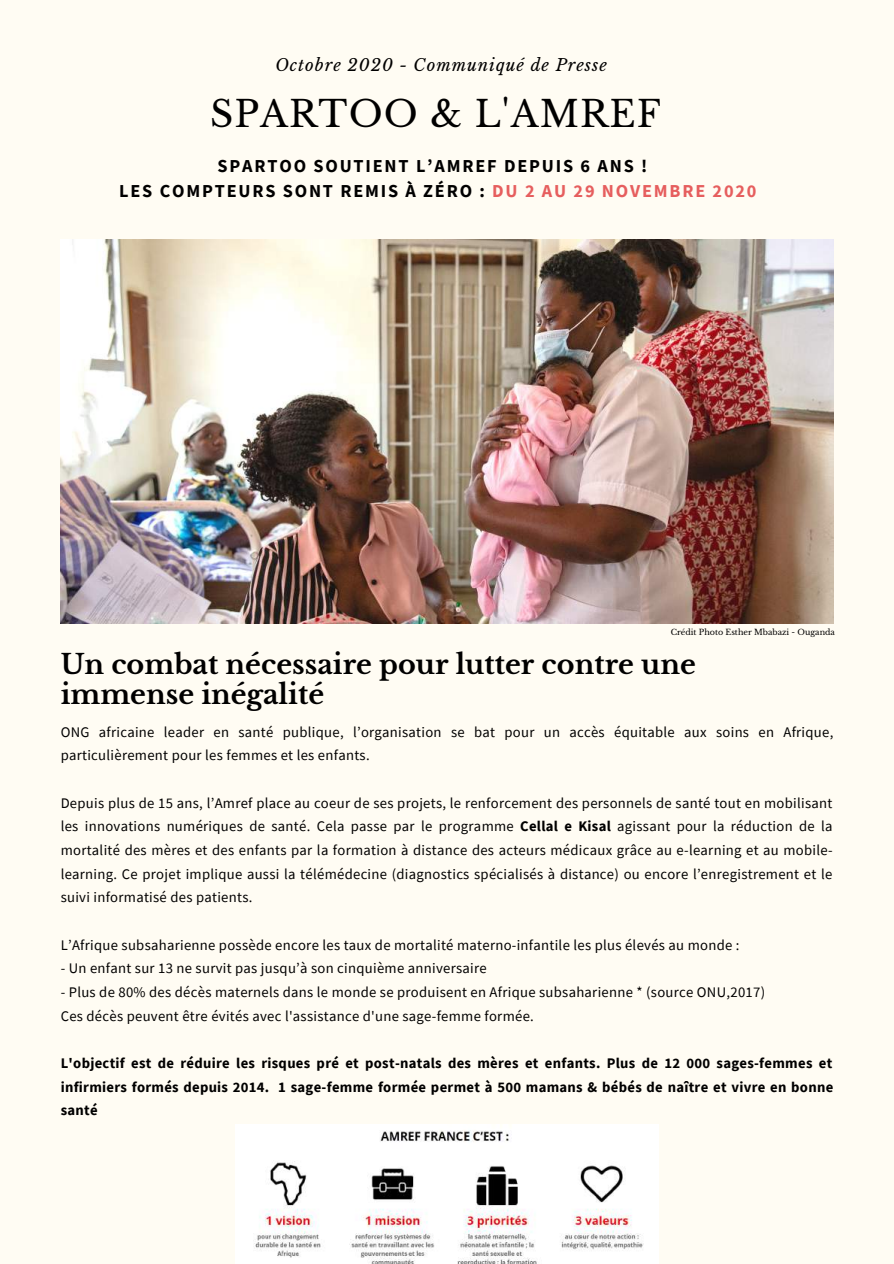
<style>
.page{position:relative;width:894px;height:1264px;background:#fff}
.page>*{position:absolute;margin:0;border:0;box-sizing:border-box;transform-origin:0 0}
.t1{font:36px "Libre Baskerville";letter-spacing:.03em;color:#000}
.t2{font:700 27px/30.5px "Libre Baskerville";color:#000}
.t3{font:700 18.15px/24.8px "Source Sans Pro";letter-spacing:.1em;color:#000}
.t4{font:italic 16.5px "Libre Baskerville";letter-spacing:.06em;color:#000}
.t5{font:14.7px/23.7px "Source Sans Pro";letter-spacing:.02em;color:#000}
.t6{font:700 14.7px/23.7px "Source Sans Pro";letter-spacing:.02em;color:#000;text-align:justify}
.t7{font:7.95px "Libre Baskerville";color:#000}
.s1{color:#e65e5e}
.s2{font-weight:700}
</style>
<div class="page">
<div style="left:0;top:0;width:893px;height:1263px;background:#fffcf3"></div>
<img style="left:61px;top:240px;width:772px;height:384px">
<img style="left:235px;top:1124px;width:423px;height:139px">
<p class="t4" style="left:275px;top:55px;width:333px">Octobre 2020 - Communiqué de Presse</p>
<h1 class="t1" style="left:210px;top:92px;width:452px">SPARTOO &amp; L'AMREF</h1>
<p class="t3" style="left:119px;top:153px;width:638px;text-indent:98px">SPARTOO SOUTIENT L’AMREF DEPUIS 6 ANS !<br>LES COMPTEURS SONT REMIS À ZÉRO : <span class="s1">DU 2 AU 29 NOVEMBRE 2020</span></p>
<p class="t7" style="left:670px;top:627px;width:166px">Crédit Photo Esther Mbabazi - Ouganda</p>
<h2 class="t2" style="left:61px;top:649px;width:636px">Un combat nécessaire pour lutter contre une immense inégalité</h2>
<p class="t5" style="left:61px;top:719px;width:774px">ONG africaine leader en santé publique, l’organisation se bat pour un accès équitable aux soins en Afrique, particulièrement pour les femmes et les enfants.</p>
<p class="t5" style="left:61px;top:790px;width:773px;text-align:justify">Depuis plus de 15 ans, l’Amref place au coeur de ses projets, le renforcement des personnels de santé tout en mobilisant les innovations numériques de santé. Cela passe par le programme <span class="s2">Cellal e Kisal</span> agissant pour la réduction de la mortalité des mères et des enfants par la formation à distance des acteurs médicaux grâce au e-learning et au mobile&shy;learning. Ce projet implique aussi la télémédecine (diagnostics spécialisés à distance) ou encore l’enregistrement et le suivi informatisé des patients.</p>
<p class="t5" style="left:61px;top:932px;width:680px">L’Afrique subsaharienne possède encore les taux de mortalité materno-infantile les plus élevés au monde :</p>
<p class="t5" style="left:61px;top:956px;width:427px">- Un enfant sur 13 ne survit pas jusqu’à son cinquième anniversaire</p>
<p class="t5" style="left:61px;top:979px;width:705px">- Plus de 80% des décès maternels dans le monde se produisent en Afrique subsaharienne * (source ONU,2017)<br>Ces décès peuvent être évités avec l'assistance d'une sage-femme formée.</p>
<p class="t6" style="left:61px;top:1050px;width:773px">L'objectif est de réduire les risques pré et post-natals des mères et enfants. Plus de 12 000 sages-femmes et infirmiers formés depuis 2014. 1 sage-femme formée permet à 500 mamans &amp; bébés de naître et vivre en bonne santé</p>
</div>
